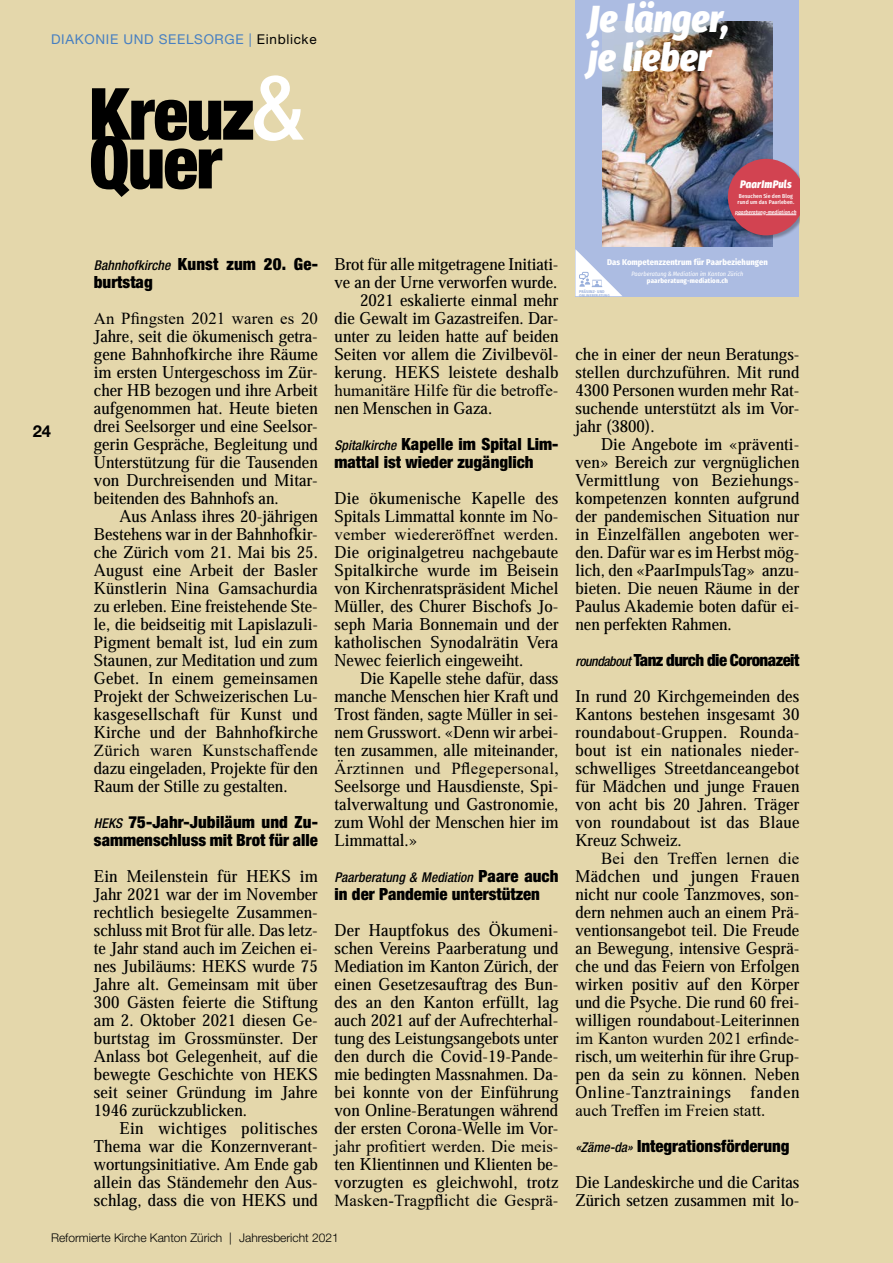
<style>
.page{position:relative;width:893px;height:1263px;background:#e4d7ab}
.page>*{position:absolute;margin:0;border:0;box-sizing:border-box;transform-origin:0 0}
.t1{font:900 condensed 72px "Helvetica Neue LT Pro";letter-spacing:-.02em;color:#000}
.t2{font:italic 900 37.35px/38.4px "Fira Sans Condensed";color:#fff}
.t3{font:16.8px/18px "Times New Roman";color:#000;text-align:justify}
.t4{font:900 condensed 16.8px/18px "Helvetica Neue LT Pro";color:#000}
.t5{font:900 condensed 16.8px "Helvetica Neue LT Pro";letter-spacing:-.03em;color:#000}
.t6{font:700 16.5px "Helvetica Neue LT Pro";color:#000}
.t7{font:italic 500 condensed 13.5px "Helvetica Neue LT Pro";letter-spacing:.005em;color:#000}
.t8{font:13.5px "Helvetica Neue LT Pro";letter-spacing:.05em;color:#477fc1}
.t9{font:300 12px "Helvetica Neue LT Pro";color:#000}
.t10{font:italic 900 10.8px "Fira Sans Condensed";letter-spacing:.015em;color:#fff}
.t11{font:800 8.4px "Fira Sans Condensed";letter-spacing:.005em;color:#fff}
.t12{font:800 6.75px "Fira Sans Condensed";letter-spacing:.015em;color:#fff}
.t13{font:italic 6.15px "Fira Sans Condensed";color:#fff}
.t14{font:500 5.7px/6.4px "Fira Sans Condensed";letter-spacing:.005em;color:#fff}
.t15{font:italic 500 5.4px "Fira Sans Condensed";color:#fff}
.t16{font:600 4.05px/4.1px "Fira Sans Condensed";letter-spacing:.01em;color:#9ab0dc}
.s1{color:#000}
.s2{font-weight:500;font-size:90px;color:#fff}
.s3{font-weight:500;font-style:italic;font-size:13.5px}
.s4{font-weight:900;font-style:normal;font-size:16.8px}
</style>
<div class="page">
<div style="left:575px;top:0;width:224px;height:296px;background:#acbce2"></div>
<img style="left:603px;top:22px;width:169px;height:225px">
<svg style="left:575px;top:249px;width:47px;height:47px"></svg>
<div style="left:727px;top:158px;width:72px;height:82px;background:#000;opacity:.3"></div>
<svg style="left:728px;top:159px;width:71px;height:76px;background:#be4c5e"></svg>
<hr style="left:766px;top:214px;width:30px;height:1px;background:#fff">
<p class="t8" style="left:51px;top:31px;width:267px">DIAKONIE UND SEELSORGE | <span class="s1">Einblicke</span></p>
<h1 class="t1" style="left:89px;top:71px;width:216px">Kreuz<span class="s2">&amp;</span></h1>
<h1 class="t1" style="left:89px;top:120px;width:134px">Quer</h1>
<h2 class="t2" style="left:589px;top:-3px;width:142px">Je länger, je lieber</h2>
<p class="t10" style="left:740px;top:175px;width:53px">PaarImPuls</p>
<p class="t14" style="left:738px;top:192px;width:58px">Besuchen Sie den Blog rund um das Paarleben.</p>
<p class="t15" style="left:735px;top:208px;width:63px">paarberatung-mediation.ch</p>
<p class="t6" style="left:33px;top:421px;width:20px">24</p>
<p class="t4" style="left:94px;top:255px;width:225px"><span class="s3">Bahnhofkirche</span> Kunst zum 20. Ge&shy;burtstag</p>
<p class="t3" style="left:94px;top:309px;width:226px">An Pfingsten 2021 waren es 20<br>Jahre, seit die ökumenisch getra&shy;gene Bahnhofkirche ihre Räume im ersten Untergeschoss im Zür&shy;cher HB bezogen und ihre Arbeit aufgenommen hat. Heute bieten drei Seelsorger und eine Seelsor&shy;gerin Gespräche, Begleitung und Unterstützung für die Tausenden von Durchreisenden und Mitar&shy;beitenden des Bahnhofs an.</p>
<p class="t3" style="left:94px;top:508px;width:226px;text-indent:26px">Aus Anlass ihres 20-jährigen Bestehens war in der Bahnhofkir&shy;che Zürich vom 21. Mai bis 25.<br>August eine Arbeit der Basler Künstlerin Nina Gamsachurdia zu erleben. Eine freistehende Ste&shy;le, die beidseitig mit Lapislazuli-Pigment bemalt ist, lud ein zum Staunen, zur Meditation und zum Gebet. In einem gemeinsamen Projekt der Schweizerischen Lu&shy;kasgesellschaft für Kunst und Kirche und der Bahnhofkirche Zürich waren Kunstschaffende dazu eingeladen, Projekte für den Raum der Stille zu gestalten.</p>
<p class="t4" style="left:94px;top:813px;width:225px"><span class="s3">HEKS</span> 75-Jahr-Jubiläum und Zu&shy;sammenschluss mit Brot für alle</p>
<p class="t3" style="left:94px;top:868px;width:226px">Ein Meilenstein für HEKS im Jahr 2021 war der im November rechtlich besiegelte Zusammen&shy;schluss mit Brot für alle. Das letz&shy;te Jahr stand auch im Zeichen ei&shy;nes Jubiläums: HEKS wurde 75<br>Jahre alt. Gemeinsam mit über 300 Gästen feierte die Stiftung am 2. Oktober 2021 diesen Ge&shy;burtstag im Grossmünster. Der Anlass bot Gelegenheit, auf die bewegte Geschichte von HEKS seit seiner Gründung im Jahre 1946 zurückzublicken.</p>
<p class="t3" style="left:94px;top:1119px;width:226px;text-indent:26px">Ein wichtiges politisches Thema war die Konzernverant&shy;wortungsinitiative. Am Ende gab allein das Ständemehr den Aus&shy;schlag, dass die von HEKS und</p>
<p class="t3" style="left:334px;top:256px;width:225px">Brot für alle mitgetragene Initiati-</p>
<p class="t3" style="left:334px;top:273px;width:224px">ve an der Urne verworfen wurde.</p>
<p class="t3" style="left:360px;top:291px;width:200px">2021 eskalierte einmal mehr</p>
<p class="t3" style="left:334px;top:310px;width:225px">die Gewalt im Gazastreifen. Dar-</p>
<p class="t3" style="left:334px;top:328px;width:226px">unter zu leiden hatte auf beiden</p>
<p class="t3" style="left:334px;top:346px;width:225px">Seiten vor allem die Zivilbevöl-</p>
<p class="t3" style="left:334px;top:363px;width:225px">kerung. HEKS leistete deshalb</p>
<p class="t3" style="left:334px;top:381px;width:225px">humanitäre Hilfe für die betroffe-</p>
<p class="t3" style="left:334px;top:400px;width:159px">nen Menschen in Gaza.</p>
<p class="t4" style="left:334px;top:435px;width:225px"><span class="s3">Spitalkirche</span> Kapelle im Spital Lim&shy;mattal ist wieder zugänglich</p>
<p class="t3" style="left:334px;top:490px;width:226px">Die ökumenische Kapelle des Spitals Limmattal konnte im No&shy;vember wiedereröffnet werden.<br>Die originalgetreu nachgebaute Spitalkirche wurde im Beisein von Kirchenratspräsident Michel Müller, des Churer Bischofs Jo&shy;seph Maria Bonnemain und der katholischen Synodalrätin Vera Newec feierlich eingeweiht.</p>
<p class="t3" style="left:334px;top:669px;width:226px;text-indent:26px">Die Kapelle stehe dafür, dass manche Menschen hier Kraft und Trost fänden, sagte Müller in sei&shy;nem Grusswort. «Denn wir arbei&shy;ten zusammen, alle miteinander, Ärztinnen und Pflegepersonal, Seelsorge und Hausdienste, Spi&shy;talverwaltung und Gastronomie, zum Wohl der Menschen hier im Limmattal.»</p>
<p class="t7" style="left:334px;top:869px;width:225px">Paarberatung &amp; Mediation <span class="s4">Paare auch</span></p>
<p class="t4" style="left:334px;top:885px;width:207px">in der Pandemie unterstützen</p>
<p class="t3" style="left:334px;top:922px;width:226px">Der Hauptfokus des Ökumeni&shy;schen Vereins Paarberatung und Mediation im Kanton Zürich, der einen Gesetzesauftrag des Bun&shy;des an den Kanton erfüllt, lag auch 2021 auf der Aufrechterhal&shy;tung des Leistungsangebots unter den durch die Covid-19-Pande&shy;mie bedingten Massnahmen. Da&shy;bei konnte von der Einführung von Online-Beratungen während der ersten Corona-Welle im Vor&shy;jahr profitiert werden. Die meis&shy;ten Klientinnen und Klienten be&shy;vorzugten es gleichwohl, trotz Masken-Tragpflicht die Gesprä-</p>
<p class="t9" style="left:51px;top:1230px;width:289px">Reformierte Kirche Kanton Zürich | Jahresbericht 2021</p>
<p class="t11" style="left:607px;top:254px;width:162px">Das Kompetenzzentrum für Paarbeziehungen</p>
<p class="t13" style="left:631px;top:269px;width:114px">Paarberatung &amp; Mediation im Kanton Zürich</p>
<p class="t12" style="left:647px;top:275px;width:82px">paarberatung-mediation.ch</p>
<p class="t16" style="left:579px;top:289px;width:32px">PRÄSENZ- UND<br>ONLINEBERATUNG</p>
<p class="t3" style="left:575px;top:346px;width:226px">che in einer der neun Beratungs&shy;stellen durchzuführen. Mit rund 4300 Personen wurden mehr Rat&shy;suchende unterstützt als im Vor&shy;jahr (3800).</p>
<p class="t3" style="left:575px;top:436px;width:225px;text-indent:26px">Die Angebote im «präventi&shy;ven» Bereich zur vergnüglichen Vermittlung von Beziehungs&shy;kompetenzen konnten aufgrund der pandemischen Situation nur in Einzelfällen angeboten wer&shy;den. Dafür war es im Herbst mög&shy;lich, den «PaarImpulsTag» anzu&shy;bieten. Die neuen Räume in der Paulus Akademie boten dafür ei&shy;nen perfekten Rahmen.</p>
<p class="t5" style="left:575px;top:650px;width:225px"><span class="s3">roundabout</span> Tanz durch die Coronazeit</p>
<p class="t3" style="left:575px;top:688px;width:226px">In rund 20 Kirchgemeinden des Kantons bestehen insgesamt 30 roundabout-Gruppen. Rounda&shy;bout ist ein nationales nieder&shy;schwelliges Streetdanceangebot für Mädchen und junge Frauen von acht bis 20 Jahren. Träger von roundabout ist das Blaue Kreuz Schweiz.</p>
<p class="t3" style="left:575px;top:849px;width:226px;text-indent:26px">Bei den Treffen lernen die Mädchen und jungen Frauen nicht nur coole Tanzmoves, son&shy;dern nehmen auch an einem Prä&shy;ventionsangebot teil. Die Freude an Bewegung, intensive Gesprä&shy;che und das Feiern von Erfolgen wirken positiv auf den Körper und die Psyche. Die rund 60 frei&shy;willigen roundabout-Leiterinnen im Kanton wurden 2021 erfinde&shy;risch, um weiterhin für ihre Grup&shy;pen da sein zu können. Neben Online-Tanztrainings fanden auch Treffen im Freien statt.</p>
<p class="t4" style="left:575px;top:1137px;width:216px"><span class="s3">«Zäme-da»</span> Integrationsförderung</p>
<p class="t3" style="left:575px;top:1174px;width:225px">Die Landeskirche und die Caritas<br>Zürich setzen zusammen mit lo-</p>
</div>
